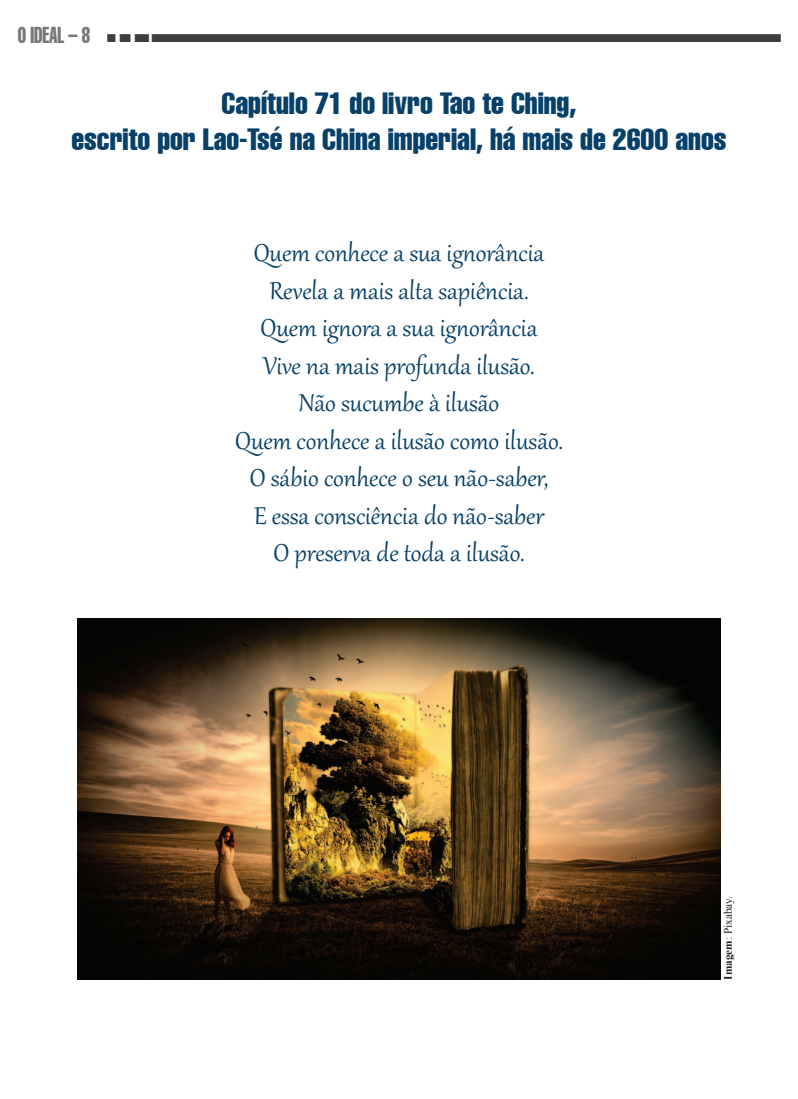
<style>
.page{position:relative;width:798px;height:1099px;background:#fff}
.page>*{position:absolute;margin:0;border:0;box-sizing:border-box;transform-origin:0 0}
.t1{font:30px/37.5px "Gabriola";color:#074068;text-align:center}
.t2{font:extra-condensed 30px/36px "Helvetica";color:#074068;text-align:center}
.t3{font:extra-condensed 22.5px "Helvetica";color:#777;scale:.8 1}
.t4{font:11.25px "Times New Roman";color:#231f20}
.s1{font-weight:700}
</style>
<div class="page">
<img style="left:107px;top:34px;width:672px;height:7px">
<img style="left:78px;top:618px;width:642px;height:361px">
<p class="t3" style="left:18px;top:20px;width:92px">O IDEAL – 8</p>
<p class="t2" style="left:71px;top:84px;width:656px">Capítulo 71 do livro Tao te Ching,<br>escrito por Lao-Tsé na China imperial, há mais de 2600 anos</p>
<p class="t1" style="left:235px;top:232px;width:329px">Quem conhece a sua ignorância<br>Revela a mais alta sapiência.<br>Quem ignora a sua ignorância<br>Vive na mais profunda ilusão.<br>Não sucumbe à ilusão<br>Quem conhece a ilusão como ilusão.<br>O sábio conhece o seu não-saber,<br>E essa consciência do não-saber<br>O preserva de toda a ilusão.</p>
<p class="t4" style="left:719px;top:979px;width:85px;rotate:-90deg"><span class="s1">Imagem</span>: Pixabay.</p>
</div>
